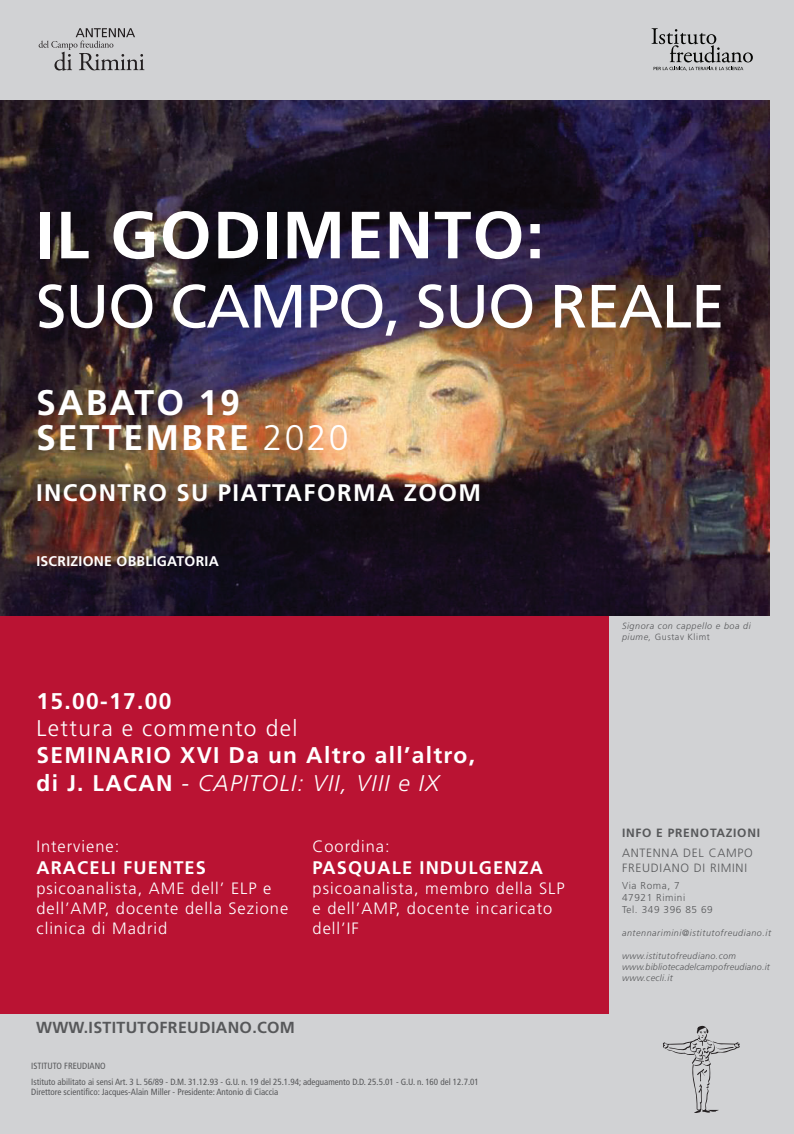
<style>
.page{position:relative;width:794px;height:1134px;background:#d1d2d4}
.page>*{position:absolute;margin:0;border:0;box-sizing:border-box;transform-origin:0 0}
.t1{font:700 66.6px "Frutiger LT Std";letter-spacing:.02em;color:#fff}
.t2{font:61px "Frutiger LT Std";letter-spacing:-.02em;color:#fff}
.t3{font:700 35.6px/34.8px "Frutiger LT Std";letter-spacing:.06em;color:#fff}
.t4{font:700 23.9px "Frutiger LT Std";letter-spacing:.06em;color:#fff}
.t5{font:700 22.7px/27.3px "Frutiger LT Std";letter-spacing:.06em;color:#fff}
.t6{font:300 22.7px "Frutiger LT Std";letter-spacing:.06em;color:#fff}
.t7{font:700 18.3px "Frutiger LT Std";letter-spacing:.06em;color:#fff}
.t8{font:300 16.4px/19.7px "Frutiger LT Std";letter-spacing:.06em;color:#fff}
.t9{font:700 16px "Frutiger LT Std";letter-spacing:.02em;color:#57585a}
.t10{font:700 14px "Frutiger LT Std";letter-spacing:.02em;color:#fff}
.t11{font:300 12px/14.4px "Frutiger LT Std";letter-spacing:.06em;color:#57585a}
.t12{font:700 12px "Frutiger LT Std";letter-spacing:.06em;color:#57585a}
.t13{font:300 10px/12px "Frutiger LT Std";letter-spacing:.06em;color:#57585a}
.t14{font:condensed 9px/15.7px "Frutiger LT Std";color:#57585a}
.t15{font:italic 300 9px/10.8px "Frutiger LT Std";letter-spacing:.06em;color:#57585a}
.t16{font:italic 300 9px/10.8px "Frutiger LT Std";letter-spacing:.02em;color:#57585a}
.s1{font-weight:300}
.s2{font-weight:300;font-style:italic}
.s3{font-style:normal}
</style>
<div class="page">
<img style="left:0;top:101px;width:769px;height:515px">
<div style="left:0;top:616px;width:608px;height:397px;background:#ba1333"></div>
<svg style="left:651px;top:28px;width:102px;height:43px;background:#b1b2b3"></svg>
<svg style="left:39px;top:28px;width:105px;height:43px;background:#b5b5b7"></svg>
<svg style="left:663px;top:1026px;width:76px;height:87px;background:#c3c4c6"></svg>
<h1 class="t1" style="left:36px;top:196px;width:510px">IL GODIMENTO:</h1>
<h2 class="t2" style="left:36px;top:270px;width:690px">SUO CAMPO, SUO REALE</h2>
<h3 class="t3" style="left:36px;top:385px;width:314px">SABATO 19<br>SETTEMBRE <span class="s1">2020</span></h3>
<h3 class="t4" style="left:36px;top:478px;width:447px">INCONTRO SU PIATTAFORMA ZOOM</h3>
<h3 class="t10" style="left:36px;top:553px;width:184px">ISCRIZIONE OBBLIGATORIA</h3>
<h3 class="t5" style="left:36px;top:687px;width:136px">15.00-17.00</h3>
<h3 class="t6" style="left:36px;top:715px;width:262px">Lettura e commento del</h3>
<h3 class="t5" style="left:36px;top:742px;width:440px">SEMINARIO XVI Da un Altro all’altro, di J. LACAN <span class="s2">- CAPITOLI: VII, VIII e IX</span></h3>
<h3 class="t8" style="left:36px;top:837px;width:84px">Interviene:</h3>
<h3 class="t7" style="left:36px;top:857px;width:171px">ARACELI FUENTES</h3>
<h3 class="t8" style="left:36px;top:879px;width:253px">psicoanalista, AME dell’ ELP e dell’AMP, docente della Sezione clinica di Madrid</h3>
<h3 class="t8" style="left:312px;top:837px;width:79px">Coordina:</h3>
<h3 class="t7" style="left:312px;top:857px;width:232px">PASQUALE INDULGENZA</h3>
<h3 class="t8" style="left:312px;top:879px;width:254px">psicoanalista, membro della SLP e dell’AMP, docente incaricato dell’IF</h3>
<h3 class="t9" style="left:36px;top:1018px;width:260px">WWW.ISTITUTOFREUDIANO.COM</h3>
<p class="t14" style="left:31px;top:1058px;width:449px">ISTITUTO FREUDIANO<br>Istituto abilitato ai sensi Art. 3 L. 56/89 - D.M. 31.12.93 - G.U. n. 19 del 25.1.94; adeguamento D.D. 25.5.01 - G.U. n. 160 del 12.7.01</p>
<p class="t14" style="left:31px;top:1084px;width:249px">Direttore scientifico: Jacques-Alain Miller - Presidente: Antonio di Ciaccia</p>
<p class="t15" style="left:622px;top:621px;width:130px">Signora con cappello e boa di piume, <span class="s3">Gustav Klimt</span></p>
<h3 class="t12" style="left:622px;top:826px;width:140px">INFO E PRENOTAZIONI</h3>
<h3 class="t11" style="left:622px;top:846px;width:132px">ANTENNA DEL CAMPO<br>FREUDIANO DI RIMINI</h3>
<p class="t13" style="left:622px;top:880px;width:92px">Via Roma, 7<br>47921 Rimini<br>Tel. 349 396 85 69</p>
<p class="t15" style="left:622px;top:928px;width:151px">antennarimini@istitutofreudiano.it</p>
<p class="t16" style="left:622px;top:951px;width:149px">www.istitutofreudiano.com www.bibliotecadelcampofreudiano.it www.cecli.it</p>
</div>
